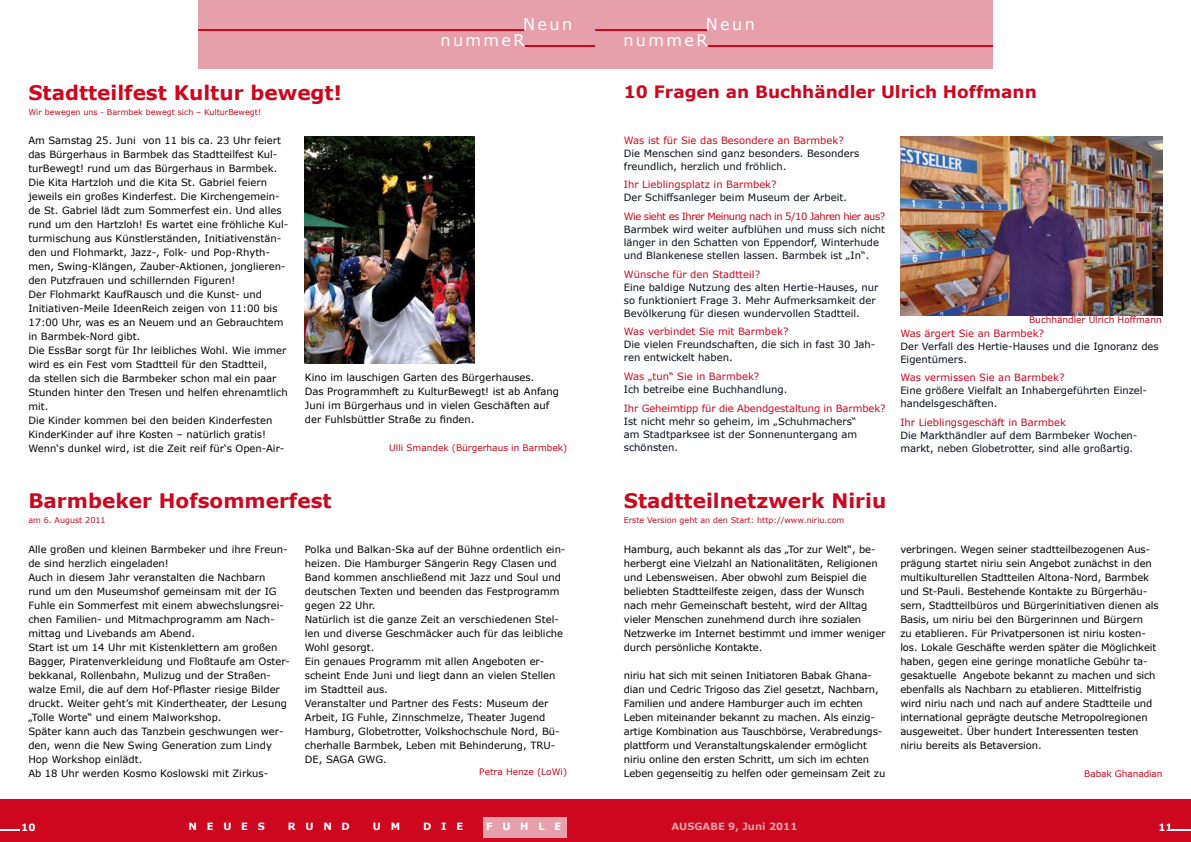
<style>
.page{position:relative;width:1191px;height:842px;background:#fff}
.page>*{position:absolute;margin:0;border:0;box-sizing:border-box;transform-origin:0 0}
.t1{font:700 20px "Verdana";color:#cd071e}
.t2{font:700 17px "Verdana";color:#cd071e}
.t3{font:16px/16.1px "Verdana";letter-spacing:.15em;color:#fff}
.t4{font:10px/14px "Verdana";color:#000}
.t5{font:10px/13px "Verdana";color:#080c19}
.t6{font:10px "Verdana";color:#cd071e}
.t7{font:10px "Verdana";letter-spacing:-.05em;color:#cd071e}
.t8{font:700 10px "Verdana";letter-spacing:.975em;color:#fff}
.t9{font:700 10px "Verdana";color:#e6a0ac}
.t10{font:9px "Verdana";color:#cd071e}
.t11{font:8px "Verdana";color:#cb0a1f}
</style>
<div class="page">
<div style="left:0;top:799px;width:595px;height:43px;background:#cd071e"></div>
<div style="left:198px;top:0;width:397px;height:68px;background:#e6a0ac"></div>
<hr style="left:198px;top:29px;width:326px;height:1px;background:#cd071e">
<hr style="left:525px;top:45px;width:70px;height:1px;background:#cd071e">
<svg style="left:0;top:829px;width:19px;height:2px"></svg>
<div style="left:484px;top:817px;width:83px;height:20px;background:#e6a0ac"></div>
<div style="left:595px;top:0;width:397px;height:68px;background:#e6a0ac"></div>
<hr style="left:595px;top:29px;width:112px;height:1px;background:#cd071e">
<hr style="left:707px;top:45px;width:285px;height:1px;background:#cd071e">
<div style="left:595px;top:799px;width:596px;height:43px;background:#cd071e"></div>
<svg style="left:1171px;top:830px;width:20px;height:1px"></svg>
<img style="left:900px;top:136px;width:262px;height:179px">
<img style="left:305px;top:136px;width:170px;height:228px">
<h3 class="t3" style="left:440px;top:16px;width:133px;text-indent:83px">Neun nummeR</h3>
<h3 class="t3" style="left:623px;top:16px;width:133px;text-indent:82px">Neun nummeR</h3>
<h1 class="t1" style="left:28px;top:80px;width:315px">Stadtteilfest Kultur bewegt!</h1>
<h2 class="t2" style="left:624px;top:81px;width:414px">10 Fragen an Buchhändler Ulrich Hoffmann</h2>
<p class="t11" style="left:28px;top:107px;width:234px">Wir bewegen uns - Barmbek bewegt sich – KulturBewegt!</p>
<p class="t4" style="left:28px;top:133px;width:262px">Am Samstag 25. Juni von 11 bis ca. 23 Uhr feiert das Bürgerhaus in Barmbek das Stadtteilfest Kul&shy;turBewegt! rund um das Bürgerhaus in Barmbek.<br>Die Kita Hartzloh und die Kita St. Gabriel feiern jeweils ein großes Kinderfest. Die Kirchengemein&shy;de St. Gabriel lädt zum Sommerfest ein. Und alles rund um den Hartzloh! Es wartet eine fröhliche Kul&shy;turmischung aus Künstlerständen, Initiativenstän&shy;den und Flohmarkt, Jazz-, Folk- und Pop-Rhyth&shy;men, Swing-Klängen, Zauber-Aktionen, jonglieren&shy;den Putzfrauen und schillernden Figuren!<br>Der Flohmarkt KaufRausch und die Kunst- und Initiativen-Meile IdeenReich zeigen von 11:00 bis 17:00 Uhr, was es an Neuem und an Gebrauchtem in Barmbek-Nord gibt.<br>Die EssBar sorgt für Ihr leibliches Wohl. Wie immer wird es ein Fest vom Stadtteil für den Stadtteil,<br>da stellen sich die Barmbeker schon mal ein paar Stunden hinter den Tresen und helfen ehrenamtlich mit.<br>Die Kinder kommen bei den beiden Kinderfesten KinderKinder auf ihre Kosten – natürlich gratis!<br>Wenn‘s dunkel wird, ist die Zeit reif für‘s Open-Air-</p>
<p class="t4" style="left:305px;top:369px;width:256px">Kino im lauschigen Garten des Bürgerhauses.<br>Das Programmheft zu KulturBewegt! ist ab Anfang Juni im Bürgerhaus und in vielen Geschäften auf der Fuhlsbüttler Straße zu finden.</p>
<p class="t10" style="left:389px;top:441px;width:179px">Ulli Smandek (Bürgerhaus in Barmbek)</p>
<h1 class="t1" style="left:28px;top:488px;width:305px">Barmbeker Hofsommerfest</h1>
<p class="t11" style="left:28px;top:515px;width:79px">am 6. August 2011</p>
<p class="t4" style="left:28px;top:542px;width:263px">Alle großen und kleinen Barmbeker und ihre Freun&shy;de sind herzlich eingeladen!<br>Auch in diesem Jahr veranstalten die Nachbarn rund um den Museumshof gemeinsam mit der IG Fuhle ein Sommerfest mit einem abwechslungsrei&shy;chen Familien- und Mitmachprogramm am Nach&shy;mittag und Livebands am Abend.<br>Start ist um 14 Uhr mit Kistenklettern am großen Bagger, Piratenverkleidung und Floßtaufe am Oster&shy;bekkanal, Rollenbahn, Mulizug und der Straßen&shy;walze Emil, die auf dem Hof-Pflaster riesige Bilder druckt. Weiter geht’s mit Kindertheater, der Lesung „Tolle Worte“ und einem Malworkshop.<br>Später kann auch das Tanzbein geschwungen wer&shy;den, wenn die New Swing Generation zum Lindy Hop Workshop einlädt.<br>Ab 18 Uhr werden Kosmo Koslowski mit Zirkus-</p>
<p class="t4" style="left:305px;top:542px;width:262px">Polka und Balkan-Ska auf der Bühne ordentlich ein&shy;heizen. Die Hamburger Sängerin Regy Clasen und Band kommen anschließend mit Jazz und Soul und deutschen Texten und beenden das Festprogramm gegen 22 Uhr.<br>Natürlich ist die ganze Zeit an verschiedenen Stel&shy;len und diverse Geschmäcker auch für das leibliche Wohl gesorgt.<br>Ein genaues Programm mit allen Angeboten er&shy;scheint Ende Juni und liegt dann an vielen Stellen im Stadtteil aus.<br>Veranstalter und Partner des Fests: Museum der Arbeit, IG Fuhle, Zinnschmelze, Theater Jugend Hamburg, Globetrotter, Volkshochschule Nord, Bü&shy;cherhalle Barmbek, Leben mit Behinderung, TRU-DE, SAGA GWG.</p>
<p class="t10" style="left:479px;top:766px;width:89px">Petra Henze (LoWi)</p>
<p class="t8" style="left:21px;top:821px;width:16px">10</p>
<p class="t8" style="left:189px;top:820px;width:78px">NEUES</p>
<p class="t8" style="left:288px;top:820px;width:63px">RUND</p>
<p class="t8" style="left:373px;top:820px;width:29px">U M</p>
<p class="t8" style="left:423px;top:820px;width:42px">DIE</p>
<p class="t8" style="left:486px;top:820px;width:77px">FUHLE</p>
<p class="t6" style="left:624px;top:134px;width:221px">Was ist für Sie das Besondere an Barmbek?</p>
<p class="t5" style="left:624px;top:146px;width:237px">Die Menschen sind ganz besonders. Besonders freundlich, herzlich und fröhlich.</p>
<p class="t6" style="left:624px;top:178px;width:154px">Ihr Lieblingsplatz in Barmbek?</p>
<p class="t5" style="left:624px;top:191px;width:225px">Der Schiffsanleger beim Museum der Arbeit.</p>
<p class="t7" style="left:624px;top:210px;width:263px">Wie sieht es Ihrer Meinung nach in 5/10 Jahren hier aus?</p>
<p class="t5" style="left:624px;top:223px;width:263px">Barmbek wird weiter aufblühen und muss sich nicht länger in den Schatten von Eppendorf, Winterhude und Blankenese stellen lassen. Barmbek ist „In“.</p>
<p class="t6" style="left:624px;top:268px;width:138px">Wünsche für den Stadtteil?</p>
<p class="t5" style="left:624px;top:280px;width:256px">Eine baldige Nutzung des alten Hertie-Hauses, nur so funktioniert Frage 3. Mehr Aufmerksamkeit der<br>Bevölkerung für diesen wundervollen Stadtteil.</p>
<p class="t6" style="left:624px;top:325px;width:166px">Was verbindet Sie mit Barmbek?</p>
<p class="t5" style="left:624px;top:338px;width:253px">Die vielen Freundschaften, die sich in fast 30 Jah&shy;ren entwickelt haben.</p>
<p class="t6" style="left:624px;top:370px;width:137px">Was „tun“ Sie in Barmbek?</p>
<p class="t5" style="left:624px;top:383px;width:165px">Ich betreibe eine Buchhandlung.</p>
<p class="t6" style="left:624px;top:402px;width:263px">Ihr Geheimtipp für die Abendgestaltung in Barmbek?</p>
<p class="t5" style="left:624px;top:414px;width:235px;text-align:justify">Ist nicht mehr so geheim, im „Schuhmachers“ am Stadtparksee ist der Sonnenuntergang am schönsten.</p>
<p class="t10" style="left:1029px;top:314px;width:134px">Buchhändler Ulrich Hoffmann</p>
<p class="t6" style="left:900px;top:326px;width:145px">Was ärgert Sie an Barmbek?</p>
<p class="t5" style="left:900px;top:339px;width:260px">Der Verfall des Hertie-Hauses und die Ignoranz des<br>Eigentümers.</p>
<p class="t6" style="left:900px;top:371px;width:166px">Was vermissen Sie an Barmbek?</p>
<p class="t5" style="left:900px;top:384px;width:248px">Eine größere Vielfalt an Inhabergeführten Einzel&shy;handelsgeschäften.</p>
<p class="t6" style="left:900px;top:416px;width:167px">Ihr Lieblingsgeschäft in Barmbek</p>
<p class="t5" style="left:900px;top:428px;width:239px">Die Markthändler auf dem Barmbeker Wochen&shy;markt, neben Globetrotter, sind alle großartig.</p>
<h1 class="t1" style="left:624px;top:488px;width:264px">Stadtteilnetzwerk Niriu</h1>
<p class="t11" style="left:624px;top:515px;width:222px">Erste Version geht an den Start: http://www.niriu.com</p>
<p class="t4" style="left:624px;top:542px;width:263px">Hamburg, auch bekannt als das „Tor zur Welt“, be&shy;herbergt eine Vielzahl an Nationalitäten, Religionen und Lebensweisen. Aber obwohl zum Beispiel die beliebten Stadtteilfeste zeigen, dass der Wunsch nach mehr Gemeinschaft besteht, wird der Alltag vieler Menschen zunehmend durch ihre sozialen Netzwerke im Internet bestimmt und immer weniger durch persönliche Kontakte.</p>
<p class="t4" style="left:624px;top:668px;width:263px">niriu hat sich mit seinen Initiatoren Babak Ghana&shy;dian und Cedric Trigoso das Ziel gesetzt, Nachbarn, Familien und andere Hamburger auch im echten Leben miteinander bekannt zu machen. Als einzig&shy;artige Kombination aus Tauschbörse, Verabredungs&shy;plattform und Veranstaltungskalender ermöglicht niriu online den ersten Schritt, um sich im echten Leben gegenseitig zu helfen oder gemeinsam Zeit zu</p>
<p class="t4" style="left:900px;top:542px;width:260px">verbringen. Wegen seiner stadtteilbezogenen Aus&shy;prägung startet niriu sein Angebot zunächst in den multikulturellen Stadtteilen Altona-Nord, Barmbek und St-Pauli. Bestehende Kontakte zu Bürgerhäu&shy;sern, Stadtteilbüros und Bürgerinitiativen dienen als Basis, um niriu bei den Bürgerinnen und Bürgern<br>zu etablieren. Für Privatpersonen ist niriu kosten&shy;los. Lokale Geschäfte werden später die Möglichkeit haben, gegen eine geringe monatliche Gebühr ta&shy;gesaktuelle Angebote bekannt zu machen und sich ebenfalls als Nachbarn zu etablieren. Mittelfristig wird niriu nach und nach auf andere Stadtteile und international geprägte deutsche Metropolregionen ausgeweitet. Über hundert Interessenten testen niriu bereits als Betaversion.</p>
<p class="t10" style="left:1084px;top:768px;width:80px">Babak Ghanadian</p>
<p class="t9" style="left:671px;top:820px;width:127px">AUSGABE 9, Juni 2011</p>
<p class="t8" style="left:1158px;top:821px;width:16px">11</p>
</div>
